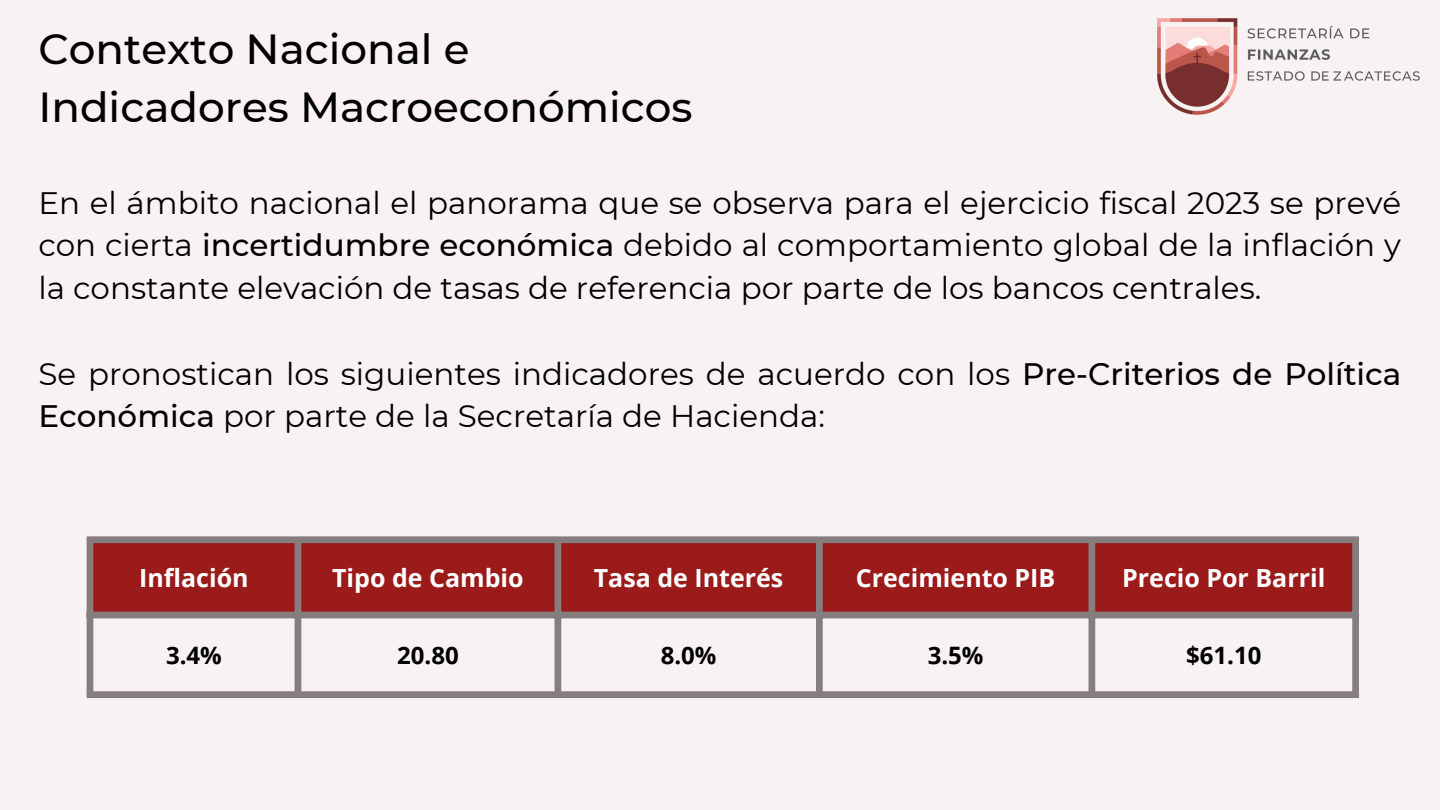
<style>
.page{position:relative;width:1440px;height:810px;background:#f8f2f2}
.page>*{position:absolute;margin:0;border:0;box-sizing:border-box;transform-origin:0 0}
.t1{font:500 42px/58.5px "Montserrat";color:#000}
.t2{font:31px/42.8px "Montserrat";color:#000;text-align:justify}
.t3{font:700 25px "Open Sans";color:#fff}
.t4{font:700 24px "Open Sans";color:#000}
.s1{font-weight:500}
</style>
<div class="page">
<img style="left:1157px;top:18px;width:263px;height:97px">
<div style="left:93px;top:543px;width:1259px;height:69px;background:#9b1b1b"></div>
<div style="left:87px;top:543px;width:6px;height:148px;background:#867e7e"></div>
<div style="left:295px;top:543px;width:6px;height:148px;background:#867e7e"></div>
<div style="left:555px;top:543px;width:6px;height:148px;background:#867e7e"></div>
<div style="left:816px;top:543px;width:7px;height:148px;background:#867e7e"></div>
<div style="left:1089px;top:543px;width:6px;height:148px;background:#867e7e"></div>
<div style="left:1352px;top:543px;width:7px;height:148px;background:#867e7e"></div>
<div style="left:87px;top:536px;width:1272px;height:7px;background:#867e7e"></div>
<div style="left:87px;top:612px;width:1272px;height:6px;background:#867e7e"></div>
<div style="left:87px;top:691px;width:1272px;height:7px;background:#867e7e"></div>
<h1 class="t1" style="left:38px;top:19px;width:656px">Contexto Nacional e<br>Indicadores Macroeconómicos</h1>
<p class="t2" style="left:38px;top:181px;width:1364px">En el ámbito nacional el panorama que se observa para el ejercicio fiscal 2023 se prevé con cierta <span class="s1">incertidumbre económica</span> debido al comportamiento global de la inflación y la constante elevación de tasas de referencia por parte de los bancos centrales.</p>
<p class="t2" style="left:38px;top:352px;width:1365px">Se pronostican los siguientes indicadores de acuerdo con los <span class="s1">Pre-Criterios de Política<br>Económica</span> por parte de la Secretaría de Hacienda:</p>
<p class="t3" style="left:139px;top:561px;width:111px">Inflación</p>
<p class="t3" style="left:332px;top:561px;width:193px">Tipo de Cambio</p>
<p class="t3" style="left:594px;top:561px;width:191px">Tasa de Interés</p>
<p class="t3" style="left:856px;top:561px;width:201px">Crecimiento PIB</p>
<p class="t3" style="left:1122px;top:561px;width:205px">Precio Por Barril</p>
<p class="t4" style="left:166px;top:639px;width:57px">3.4%</p>
<p class="t4" style="left:397px;top:639px;width:63px">20.80</p>
<p class="t4" style="left:661px;top:639px;width:57px">8.0%</p>
<p class="t4" style="left:928px;top:639px;width:57px">3.5%</p>
<p class="t4" style="left:1186px;top:639px;width:77px">$61.10</p>
</div>
